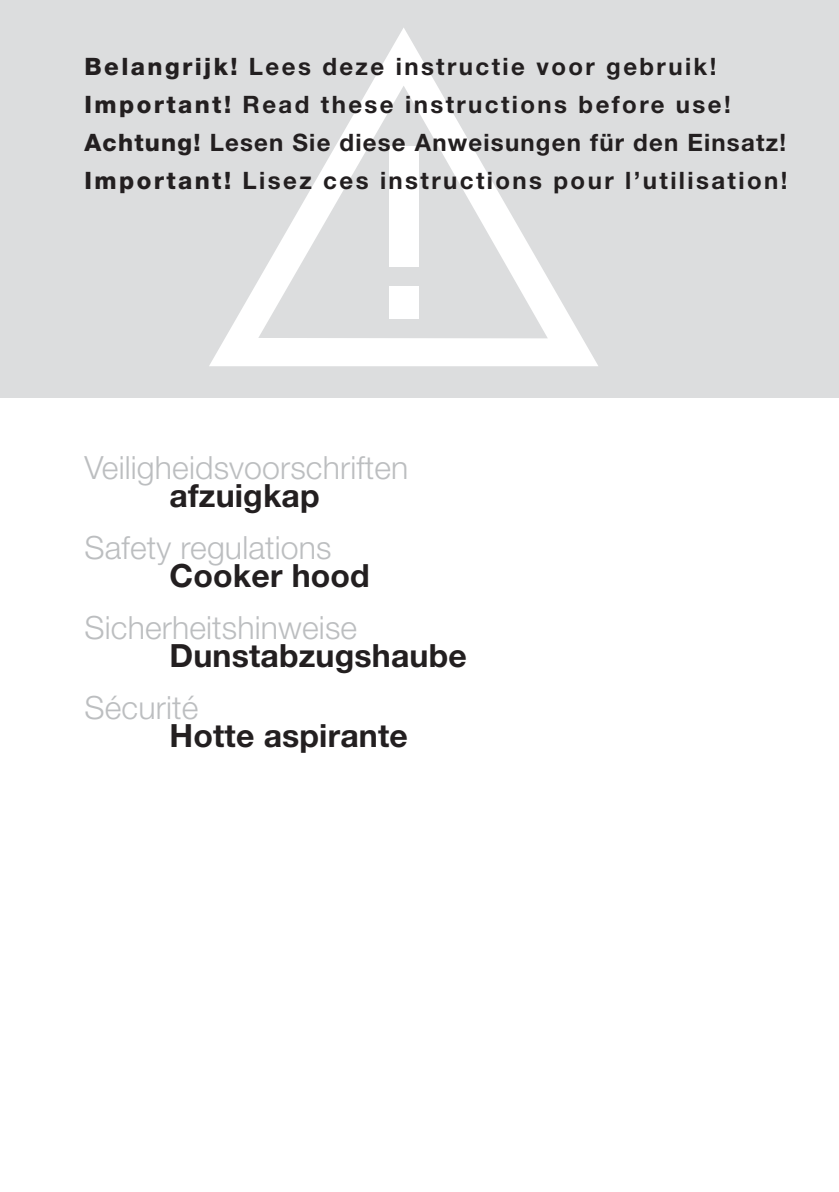
<style>
.page{position:relative;width:839px;height:1192px;background:#fff}
.page>*{position:absolute;margin:0;border:0;box-sizing:border-box;transform-origin:0 0}
.t1{font:300 32px "Helvetica Neue";letter-spacing:.005em;color:#bcbec0}
.t2{font:700 32px "Helvetica Neue";letter-spacing:.005em;color:#231f20}
.hoofd_kop{font:700 24px "Helvetica Neue";letter-spacing:.1em;color:#231f20}
.hoofd_kop-2{font:700 24px "Helvetica Neue";letter-spacing:.05em;color:#231f20}
.s1{font-weight:800}
</style>
<div class="page">
<div style="left:0;top:0;width:838px;height:398px;background:#dcddde"></div>
<svg style="left:209px;top:28px;width:389px;height:338px"></svg>
<div style="left:389px;top:146px;width:29px;height:121px;background:#fff"></div>
<div style="left:389px;top:286px;width:29px;height:32px;background:#fff"></div>
<p class="hoofd_kop" style="left:84px;top:52px;width:633px"><span class="s1">Belangrijk!</span> Lees deze instructie voor gebruik!</p>
<p class="hoofd_kop" style="left:84px;top:90px;width:647px"><span class="s1">Important!</span> Read these instructions before use!</p>
<p class="hoofd_kop-2" style="left:84px;top:128px;width:703px"><span class="s1">Achtung!</span> Lesen Sie diese Anweisungen für den Einsatz!</p>
<p class="hoofd_kop" style="left:84px;top:166px;width:704px"><span class="s1">Important!</span> Lisez ces instructions pour l’utilisation!</p>
<p class="t1" style="left:84px;top:448px;width:325px">Veiligheidsvoorschriften</p>
<p class="t2" style="left:170px;top:475px;width:151px">afzuigkap</p>
<p class="t1" style="left:84px;top:528px;width:248px">Safety regulations</p>
<p class="t2" style="left:170px;top:555px;width:202px">Cooker hood</p>
<p class="t1" style="left:84px;top:608px;width:274px">Sicherheitshinweise</p>
<p class="t2" style="left:170px;top:635px;width:298px">Dunstabzugshaube</p>
<p class="t1" style="left:84px;top:688px;width:115px">Sécurité</p>
<p class="t2" style="left:170px;top:715px;width:240px">Hotte aspirante</p>
</div>
